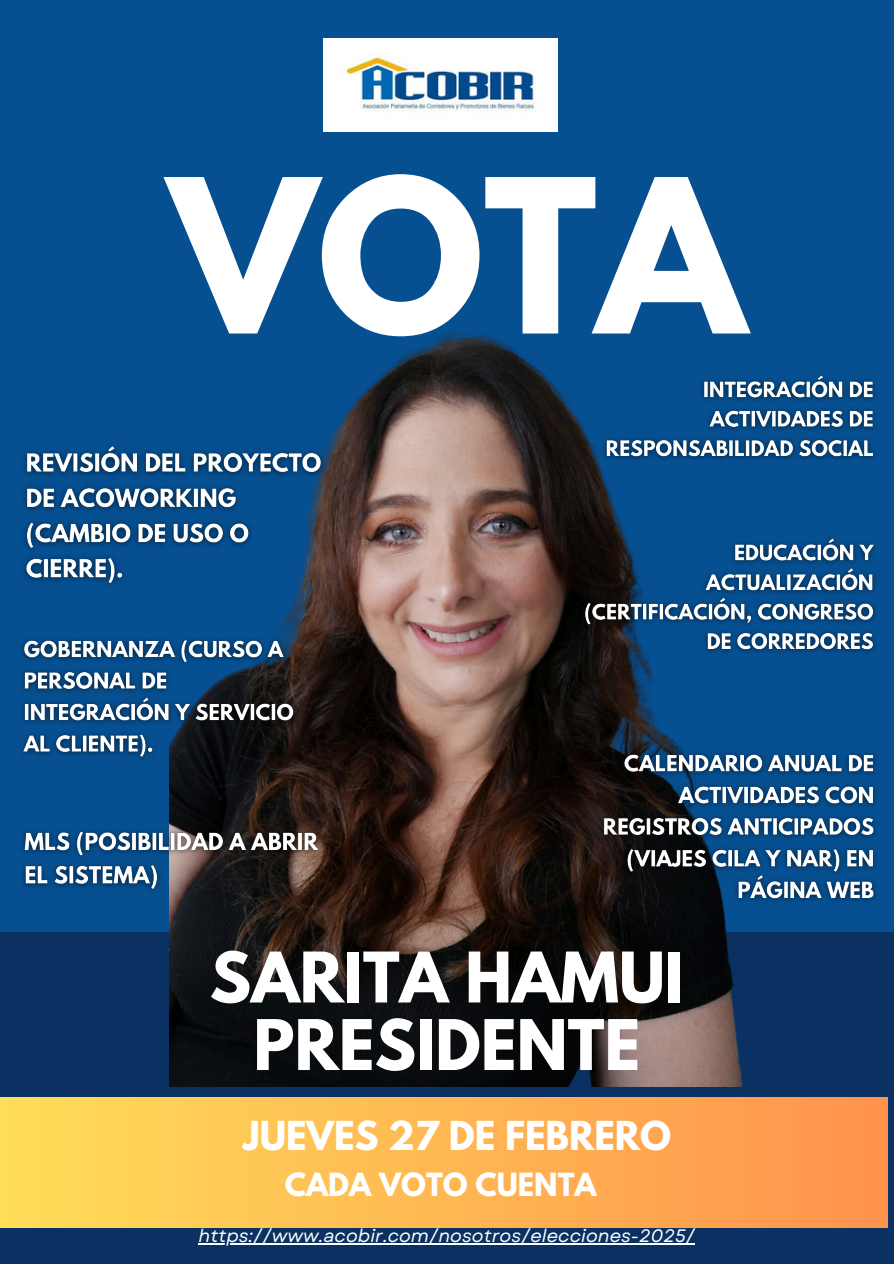
<style>
.page{position:relative;width:894px;height:1264px;background:#fff}
.page>*{position:absolute;margin:0;border:0;box-sizing:border-box;transform-origin:0 0}
.t1{font:700 189.6px "League Spartan";color:#fff}
.t2{font:700 61.8px/67.5px "League Spartan";color:#fff;text-align:center}
.t3{font:700 35.4px "League Spartan";color:#fff}
.t4{font:700 28.35px "League Spartan";color:#fff}
.t5{font:italic 18px "Garet";color:#fff}
</style>
<div class="page">
<div style="left:0;top:0;width:893px;height:1263px;background:#065092"></div>
<div style="left:0;top:931px;width:893px;height:332px;background:#0a3161"></div>
<div style="left:0;top:1097px;width:887px;height:130px;background:linear-gradient(to right,#ffde59,#ff924d)"></div>
<img style="left:323px;top:38px;width:234px;height:93px">
<img style="left:169px;top:332px;width:604px;height:754px">
<img style="left:23px;top:436px;width:308px;height:159px">
<hr style="left:198px;top:1243px;width:497px;height:1px;background:#fff">
<img style="left:21px;top:630px;width:282px;height:137px">
<img style="left:22px;top:821px;width:307px;height:79px">
<img style="left:594px;top:745px;width:282px;height:164px">
<img style="left:596px;top:365px;width:279px;height:102px">
<img style="left:574px;top:528px;width:302px;height:132px">
<p class="t1" style="left:169px;top:163px;width:578px">VOTA</p>
<h1 class="t2" style="left:209px;top:951px;width:475px">SARITA HAMUI<br>PRESIDENTE</h1>
<p class="t3" style="left:243px;top:1118px;width:429px">JUEVES 27 DE FEBRERO</p>
<h2 class="t4" style="left:285px;top:1170px;width:313px">CADA VOTO CUENTA</h2>
<h3 class="t5" style="left:198px;top:1223px;width:498px">https://www.acobir.com/nosotros/elecciones-2025/</h3>
</div>
